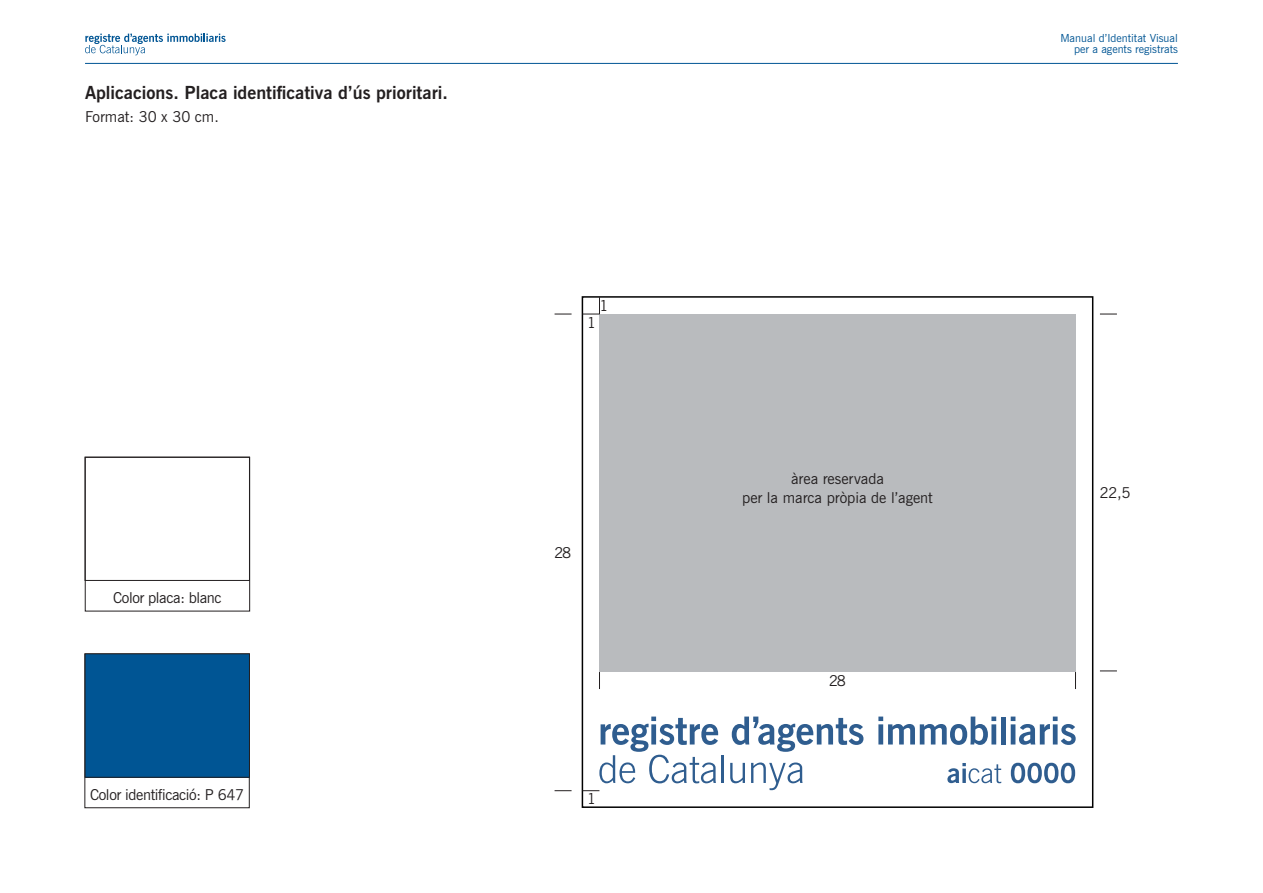
<style>
.page{position:relative;width:1263px;height:893px;background:#fff}
.page>*{position:absolute;margin:0;border:0;box-sizing:border-box;transform-origin:0 0}
.t1{font:700 18px "News Gothic BT";color:#231f20}
.t2{font:15px/19.5px "News Gothic BT";color:#231f20;text-align:center}
.t3{font:15px "News Gothic BT";letter-spacing:-.025em;color:#231f20}
.t4{font:11.1px/11.1px "News Gothic BT";color:#005594;text-align:right}
</style>
<div class="page">
<hr style="left:85px;top:63px;width:1093px;height:1px;background:#005594">
<svg style="left:85px;top:34px;width:141px;height:21px"></svg>
<svg style="left:947px;top:763px;width:54px;height:20px"></svg>
<svg style="left:1011px;top:763px;width:64px;height:20px"></svg>
<hr style="left:722px;top:755px;width:2px;height:28px;background:#2f5d8f">
<svg style="left:730px;top:763px;width:15px;height:20px"></svg>
<svg style="left:751px;top:762px;width:51px;height:28px"></svg>
<svg style="left:599px;top:717px;width:119px;height:66px"></svg>
<svg style="left:732px;top:717px;width:131px;height:35px"></svg>
<svg style="left:878px;top:717px;width:118px;height:28px"></svg>
<div style="left:1001px;top:717px;width:5px;height:27px;background:#2f5d8f"></div>
<svg style="left:1011px;top:717px;width:65px;height:28px"></svg>
<div style="left:599px;top:314px;width:477px;height:357px;background:#b9bbbe"></div>
<div style="left:582px;top:296px;width:511px;height:512px;border:2px solid #000"></div>
<div style="left:85px;top:457px;width:165px;height:154px;border:1px solid #231f20"></div>
<div style="left:85px;top:654px;width:164px;height:123px;background:#005594"></div>
<div style="left:85px;top:654px;width:165px;height:123px;border:1px solid #231f20"></div>
<svg style="left:582px;top:790px;width:17px;height:1px"></svg>
<svg style="left:554px;top:314px;width:18px;height:1px"></svg>
<svg style="left:554px;top:790px;width:18px;height:1px"></svg>
<svg style="left:1100px;top:314px;width:17px;height:1px"></svg>
<svg style="left:1100px;top:671px;width:17px;height:1px"></svg>
<svg style="left:582px;top:297px;width:18px;height:18px"></svg>
<svg style="left:599px;top:672px;width:1px;height:17px"></svg>
<svg style="left:1075px;top:672px;width:1px;height:17px"></svg>
<p class="t1" style="left:85px;top:82px;width:364px">Aplicacions. Placa identificativa d’ús prioritari.</p>
<p class="t2" style="left:85px;top:107px;width:135px">Format: 30 x 30 cm.</p>
<p class="t3" style="left:113px;top:589px;width:110px">Color placa: blanc</p>
<p class="t3" style="left:90px;top:785px;width:155px">Color identificació: P 647</p>
<p class="t2" style="left:600px;top:296px;width:11px">1</p>
<p class="t2" style="left:587px;top:313px;width:11px">1</p>
<p class="t2" style="left:555px;top:543px;width:18px">28</p>
<p class="t2" style="left:587px;top:789px;width:11px">1</p>
<p class="t4" style="left:1060px;top:33px;width:119px">Manual d’Identitat Visual per a agents registrats</p>
<p class="t2" style="left:742px;top:468px;width:192px">àrea reservada<br>per la marca pròpia de l’agent</p>
<p class="t2" style="left:829px;top:671px;width:18px">28</p>
<p class="t2" style="left:1100px;top:483px;width:32px">22,5</p>
</div>
